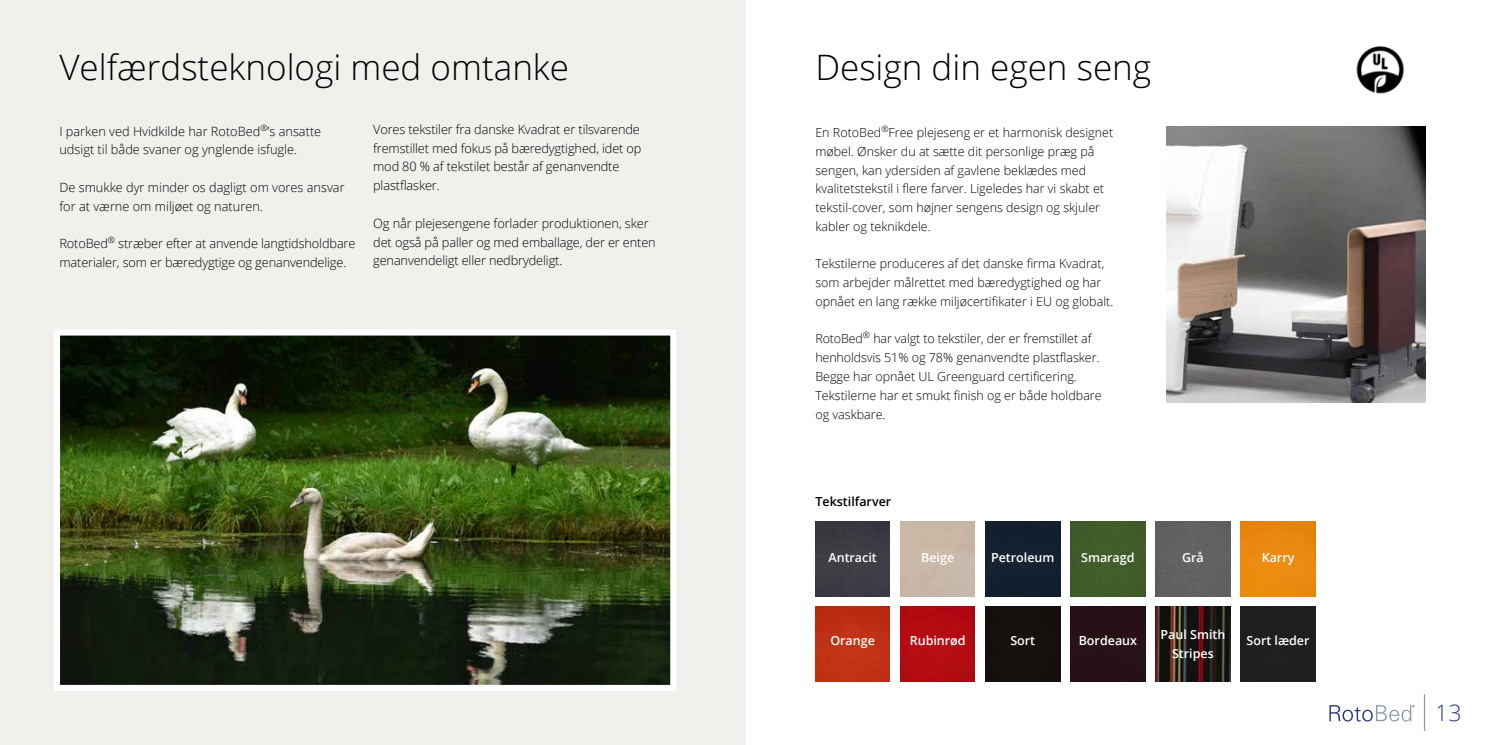
<style>
.page{position:relative;width:1489px;height:745px;background:#fff}
.page>*{position:absolute;margin:0;border:0;box-sizing:border-box;transform-origin:0 0}
.t1{font:300 35px "Open Sans";color:#000}
.t2{font:300 22.5px "Open Sans";color:#253776}
.t3{font:300 12.75px/18.8px "Open Sans";letter-spacing:-.01em;color:#000}
.t4{font:300 12.5px/18.8px "Open Sans";color:#000}
.t5{font:600 12.5px/18.8px "Open Sans";color:#fff;text-align:center}
.t6{font:600 12.5px "Open Sans";color:#000}
</style>
<div class="page">
<div style="left:0;top:0;width:745px;height:744px;background:#f1f0ec"></div>
<img style="left:61px;top:336px;width:608px;height:347px">
<div style="left:54px;top:329px;width:622px;height:361px;border:6px solid #fff"></div>
<img style="left:1166px;top:126px;width:258px;height:276px">
<div style="left:815px;top:521px;width:74px;height:74px;background:#3d3b43"></div>
<div style="left:985px;top:606px;width:74px;height:74px;background:#16100d"></div>
<div style="left:1240px;top:606px;width:75px;height:74px;background:#1f1f1f"></div>
<div style="left:985px;top:521px;width:74px;height:74px;background:#142030"></div>
<div style="left:1070px;top:521px;width:74px;height:74px;background:#405c2a"></div>
<div style="left:1155px;top:521px;width:75px;height:74px;background:#626162"></div>
<div style="left:1240px;top:521px;width:75px;height:74px;background:#ea8a11"></div>
<div style="left:815px;top:606px;width:74px;height:74px;background:#be3113"></div>
<div style="left:1070px;top:606px;width:75px;height:74px;background:#271116"></div>
<div style="left:900px;top:606px;width:74px;height:74px;background:#b30c13"></div>
<img style="left:1155px;top:606px;width:75px;height:74px">
<img style="left:1356px;top:46px;width:49px;height:48px">
<svg style="left:1329px;top:705px;width:85px;height:16px"></svg>
<hr style="left:1423px;top:693px;width:1px;height:37px;background:#8c98a7">
<h1 class="t1" style="left:59px;top:43px;width:511px">Velfærdsteknologi med omtanke</h1>
<h1 class="t1" style="left:815px;top:43px;width:337px">Design din egen seng</h1>
<p class="t3" style="left:59px;top:121px;width:263px">I parken ved Hvidkilde har RotoBed<sup>®</sup>’s ansatte udsigt til både svaner og ynglende isfugle.</p>
<p class="t3" style="left:59px;top:177px;width:287px">De smukke dyr minder os dagligt om vores ansvar for at værne om miljøet og naturen.</p>
<p class="t3" style="left:59px;top:234px;width:297px">RotoBed<sup>®</sup> stræber efter at anvende langtidsholdbare materialer, som er bæredygtige og genanvendelige.</p>
<p class="t3" style="left:373px;top:119px;width:270px">Vores tekstiler fra danske Kvadrat er tilsvarende fremstillet med fokus på bæredygtighed, idet op mod 80 % af tekstilet består af genanvendte plastflasker.</p>
<p class="t3" style="left:373px;top:213px;width:284px">Og når plejesengene forlader produktionen, sker det også på paller og med emballage, der er enten genanvendeligt eller nedbrydeligt.</p>
<p class="t4" style="left:815px;top:123px;width:299px">En RotoBed<sup>®</sup>Free plejeseng er et harmonisk designet møbel. Ønsker du at sætte dit personlige præg på sengen, kan ydersiden af gavlene beklædes med kvalitetstekstil i flere farver. Ligeledes har vi skabt et tekstil-cover, som højner sengens design og skjuler kabler og teknikdele.</p>
<p class="t4" style="left:815px;top:254px;width:299px">Tekstilerne produceres af det danske firma Kvadrat, som arbejder målrettet med bæredygtighed og har opnået en lang række miljøcertifikater i EU og globalt.</p>
<p class="t4" style="left:815px;top:329px;width:288px">RotoBed<sup>®</sup> har valgt to tekstiler, der er fremstillet af henholdsvis 51% og 78% genanvendte plastflasker.<br>Begge har opnået UL Greenguard certificering.<br>Tekstilerne har et smukt finish og er både holdbare og vaskbare.</p>
<p class="t6" style="left:815px;top:493px;width:77px">Tekstilfarver</p>
<p class="t5" style="left:828px;top:547px;width:50px">Antracit</p>
<p class="t5" style="left:921px;top:547px;width:35px">Beige</p>
<p class="t5" style="left:991px;top:547px;width:65px">Petroleum</p>
<p class="t5" style="left:1081px;top:547px;width:55px">Smaragd</p>
<p class="t5" style="left:1181px;top:547px;width:23px">Grå</p>
<p class="t5" style="left:1261px;top:547px;width:34px">Karry</p>
<p class="t5" style="left:830px;top:631px;width:46px">Orange</p>
<p class="t5" style="left:909px;top:631px;width:57px">Rubinrød</p>
<p class="t5" style="left:1078px;top:631px;width:60px">Bordeaux</p>
<p class="t5" style="left:1160px;top:624px;width:66px">Paul Smith<br>Stripes</p>
<p class="t5" style="left:1010px;top:631px;width:26px">Sort</p>
<p class="t5" style="left:1246px;top:631px;width:65px">Sort læder</p>
<h2 class="t2" style="left:1435px;top:697px;width:27px">13</h2>
</div>
